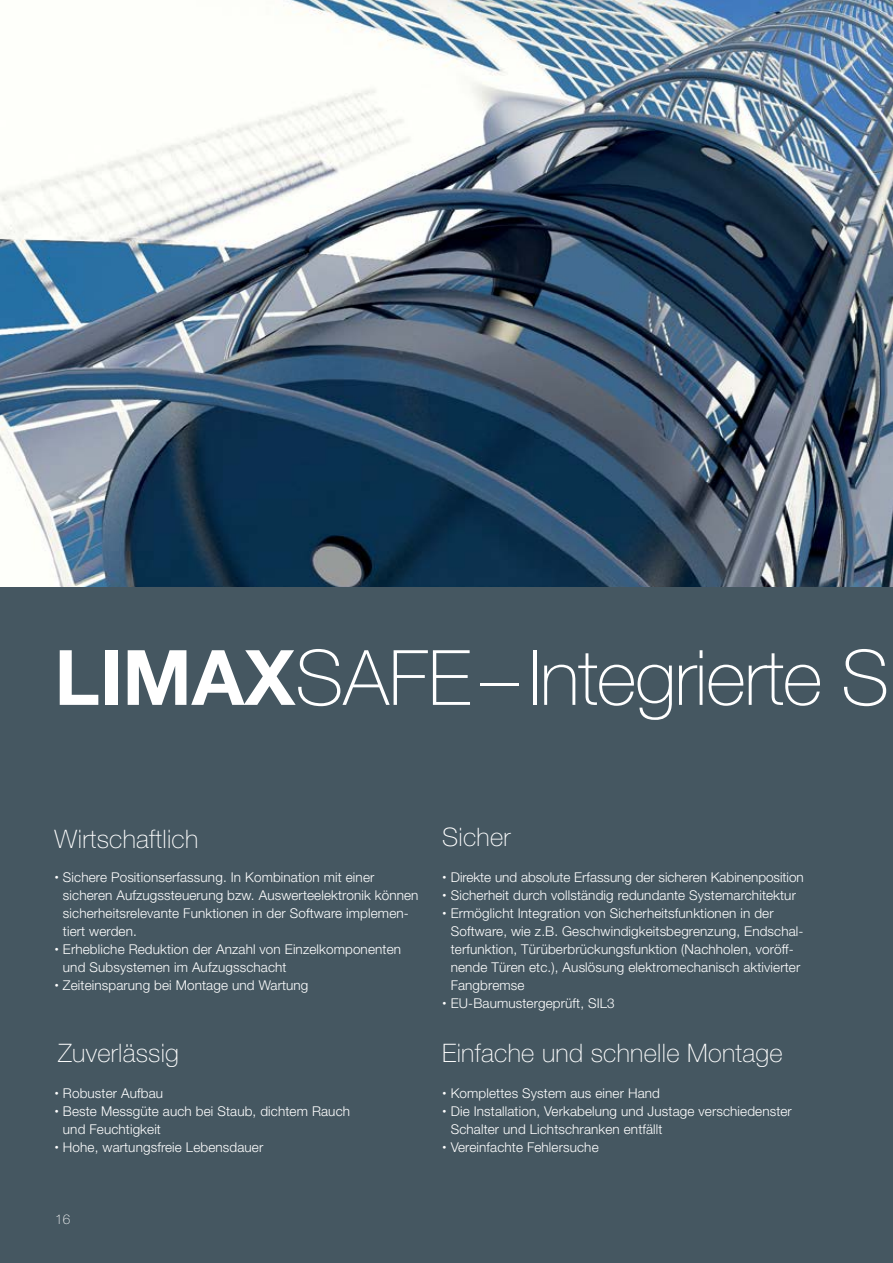
<style>
.page{position:relative;width:893px;height:1263px;background:#455761}
.page>*{position:absolute;margin:0;border:0;box-sizing:border-box;transform-origin:0 0}
.t1{font:100 76.5px "Helvetica Neue LT";letter-spacing:-.02em;color:#fff}
.t2{font:700 76.5px "Helvetica Neue LT";color:#fff}
.t3{font:100 25.5px "Helvetica Neue LT";letter-spacing:.01em;color:#fff}
.t4{font:300 13.5px/18px "Helvetica Neue LT";letter-spacing:.01em;color:#fff}
.t5{font:100 13.5px "Helvetica Neue LT";color:#fff}
.s1{font-weight:100}
.s2{font-weight:700;font-size:16.5px}
</style>
<div class="page">
<img style="left:0;top:0;width:893px;height:587px">
<h1 class="t2" style="left:54px;top:630px;width:323px">LIMAX<span class="s1">SAFE</span></h1>
<h1 class="t1" style="left:480px;top:634px;width:410px">– Integrierte S</h1>
<h2 class="t3" style="left:54px;top:824px;width:145px">Wirtschaftlich</h2>
<p class="t4" style="left:54px;top:868px;width:321px"><span class="s2">·</span> Sichere Positionserfassung. In Kombination mit einer</p>
<p class="t4" style="left:63px;top:886px;width:357px">sicheren Aufzugssteuerung bzw. Auswerteelektronik können</p>
<p class="t4" style="left:63px;top:904px;width:347px">sicherheitsrelevante Funktionen in der Software implemen-</p>
<p class="t4" style="left:63px;top:922px;width:73px">tiert werden.</p>
<p class="t4" style="left:54px;top:940px;width:348px"><span class="s2">·</span> Erhebliche Reduktion der Anzahl von Einzelkomponenten</p>
<p class="t4" style="left:63px;top:958px;width:225px">und Subsystemen im Aufzugsschacht</p>
<p class="t4" style="left:54px;top:976px;width:256px"><span class="s2">·</span> Zeiteinsparung bei Montage und Wartung</p>
<h2 class="t3" style="left:58px;top:1038px;width:122px">Zuverlässig</h2>
<p class="t4" style="left:54px;top:1084px;width:110px"><span class="s2">·</span> Robuster Aufbau</p>
<p class="t4" style="left:54px;top:1102px;width:297px"><span class="s2">·</span> Beste Messgüte auch bei Staub, dichtem Rauch</p>
<p class="t4" style="left:63px;top:1120px;width:100px">und Feuchtigkeit</p>
<p class="t4" style="left:54px;top:1138px;width:210px"><span class="s2">·</span> Hohe, wartungsfreie Lebensdauer</p>
<p class="t5" style="left:55px;top:1211px;width:17px">16</p>
<h2 class="t3" style="left:442px;top:822px;width:70px">Sicher</h2>
<p class="t4" style="left:442px;top:868px;width:363px"><span class="s2">·</span> Direkte und absolute Erfassung der sicheren Kabinenposition <span class="s2">·</span> Sicherheit durch vollständig redundante Systemarchitektur <span class="s2">·</span> Ermöglicht Integration von Sicherheitsfunktionen in der</p>
<p class="t4" style="left:451px;top:922px;width:354px">Software, wie z. B. Geschwindigkeitsbegrenzung, Endschal-</p>
<p class="t4" style="left:451px;top:940px;width:345px">terfunktion, Türüberbrückungsfunktion (Nachholen, voröff-</p>
<p class="t4" style="left:451px;top:958px;width:351px">nende Türen etc.), Auslösung elektromechanisch aktivierter</p>
<p class="t4" style="left:451px;top:976px;width:75px">Fangbremse</p>
<p class="t4" style="left:442px;top:994px;width:174px"><span class="s2">·</span> EU-Baumustergeprüft, SIL3</p>
<h2 class="t3" style="left:442px;top:1038px;width:342px">Einfache und schnelle Montage</h2>
<p class="t4" style="left:442px;top:1084px;width:219px"><span class="s2">·</span> Komplettes System aus einer Hand</p>
<p class="t4" style="left:442px;top:1102px;width:351px"><span class="s2">·</span> Die Installation, Verkabelung und Justage verschiedenster</p>
<p class="t4" style="left:451px;top:1120px;width:213px">Schalter und Lichtschranken entfällt</p>
<p class="t4" style="left:442px;top:1138px;width:158px"><span class="s2">·</span> Vereinfachte Fehlersuche</p>
</div>
